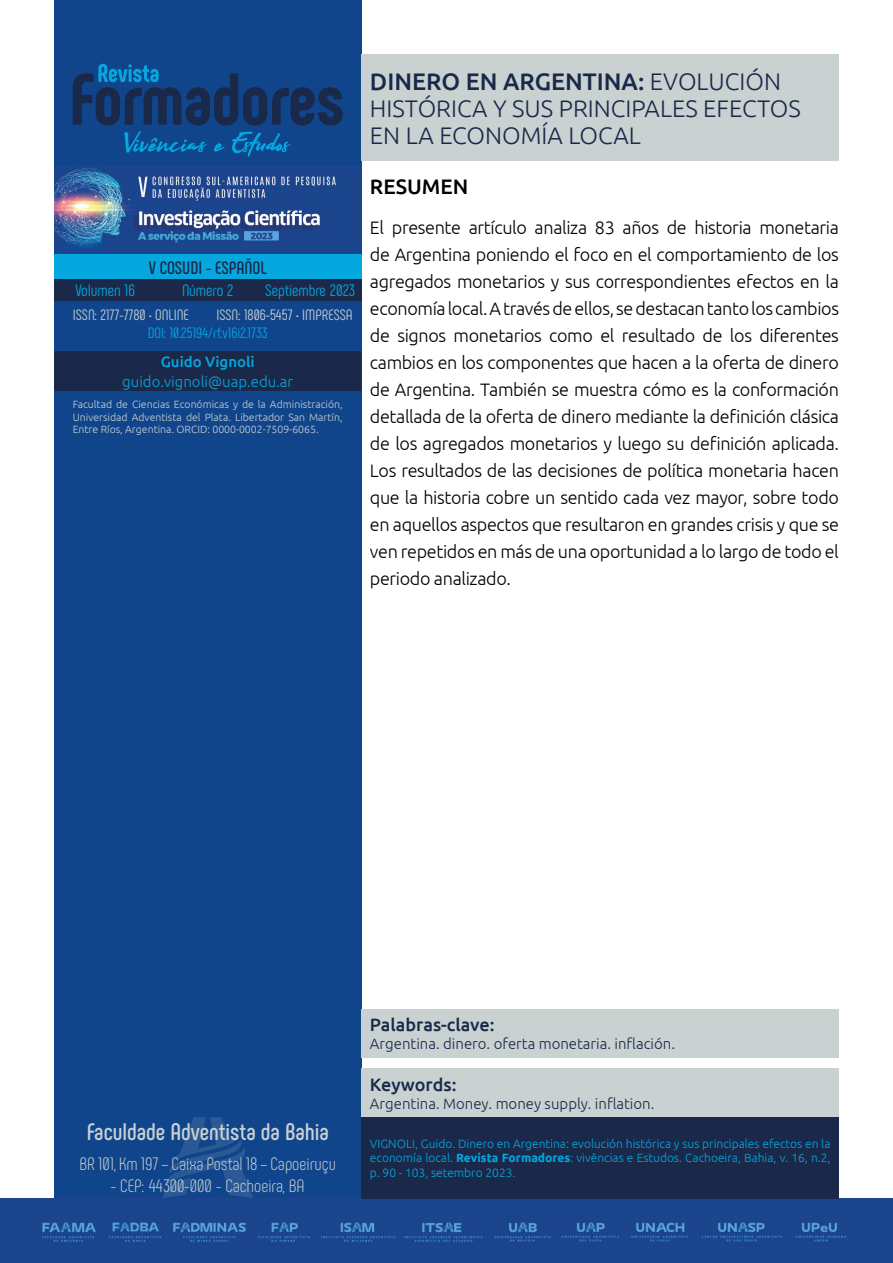
<style>
.page{position:relative;width:893px;height:1263px;background:#fff}
.page>*{position:absolute;margin:0;border:0;box-sizing:border-box;transform-origin:0 0}
.t1{font:300 24px/27px "Ubuntu";color:#1a294a}
.t2{font:700 24px "Phenomena";color:#c9d1d1}
.t3{font:500 21px "Ubuntu";color:#000}
.t4{font:300 18px/27px "Ubuntu";letter-spacing:-.02em;color:#000;text-align:justify}
.t5{font:300 18px "Phenomena";color:#c9d1d1}
.t6{font:500 18px "Ubuntu";color:#1a294a}
.t7{font:700 18px "Phenomena";color:#1a294a}
.t8{font:16.5px "Phenomena";letter-spacing:-.005em;color:#05a7df}
.t9{font:300 15px "Ubuntu";color:#1a294a}
.t10{font:15px "Phenomena";color:#c9d1d1}
.t11{font:15px "Phenomena";color:#05a7df}
.t12{font:300 15px "Ubuntu";color:#05a7df}
.t13{font:500 15px "Ubuntu";color:#05a7df}
.t14{font:300 12px/14.4px "Ubuntu";color:#05a7df;text-align:justify}
.t15{font:300 10.5px/12.6px "Ubuntu";color:#c9d1d1;text-align:justify}
.s1{font-weight:500}
.s2{font-weight:700}
</style>
<div class="page">
<div style="left:54px;top:0;width:307px;height:1209px;background:#10458c"></div>
<img style="left:54px;top:166px;width:307px;height:88px">
<div style="left:54px;top:254px;width:307px;height:26px;background:#05a7df"></div>
<div style="left:54px;top:280px;width:307px;height:21px;background:#1a294a"></div>
<svg style="left:73px;top:64px;width:270px;height:93px"></svg>
<svg style="left:162px;top:1117px;width:91px;height:81px"></svg>
<img style="left:0;top:1198px;width:893px;height:64px">
<div style="left:361px;top:54px;width:478px;height:107px;background:#c9d1d1"></div>
<div style="left:361px;top:1068px;width:478px;height:49px;background:#c9d1d1"></div>
<div style="left:361px;top:1008px;width:478px;height:49px;background:#c9d1d1"></div>
<div style="left:361px;top:1117px;width:478px;height:81px;background:#1a294a"></div>
<div style="left:54px;top:351px;width:307px;height:40px;background:#1a294a"></div>
<p class="t7" style="left:149px;top:256px;width:120px">V COSUDI - ESPAÑOL</p>
<p class="t8" style="left:75px;top:281px;width:61px">Volumen 16</p>
<p class="t8" style="left:182px;top:281px;width:53px">Número 2</p>
<p class="t8" style="left:265px;top:281px;width:92px">Septiembre 2023</p>
<p class="t10" style="left:73px;top:306px;width:118px">ISSN: 2177-7780 • ONLINE</p>
<p class="t10" style="left:216px;top:306px;width:138px">ISSN: 1806-5457 • IMPRESSA</p>
<p class="t11" style="left:148px;top:324px;width:121px">DOI: 10.25194/rf.v16i2.1733</p>
<p class="t13" style="left:161px;top:352px;width:96px">Guido Vignoli</p>
<p class="t12" style="left:122px;top:373px;width:172px">guido.vignoli@uap.edu.ar</p>
<p class="t15" style="left:73px;top:398px;width:271px">Facultad de Ciencias Económicas y de la Administración, Universidad Adventista del Plata. Libertador San Martín, Entre Ríos, Argentina. ORCID: 0000-0002-7509-6065.</p>
<h1 class="t1" style="left:370px;top:67px;width:432px"><span class="s1">DINERO EN ARGENTINA:</span> EVOLUCIÓN<br>HISTÓRICA Y SUS PRINCIPALES EFECTOS<br>EN LA ECONOMÍA LOCAL</h1>
<p class="t3" style="left:370px;top:173px;width:100px">RESUMEN</p>
<p class="t4" style="left:370px;top:213px;width:471px">El presente artículo analiza 83 años de historia monetaria de Argentina poniendo el foco en el comportamiento de los agregados monetarios y sus correspondientes efectos en la economía local. A través de ellos, se destacan tanto los cambios de signos monetarios como el resultado de los diferentes cambios en los componentes que hacen a la oferta de dinero de Argentina. También se muestra cómo es la conformación detallada de la oferta de dinero mediante la definición clásica de los agregados monetarios y luego su definición aplicada.<br>Los resultados de las decisiones de política monetaria hacen que la historia cobre un sentido cada vez mayor, sobre todo en aquellos aspectos que resultaron en grandes crisis y que se ven repetidos en más de una oportunidad a lo largo de todo el periodo analizado.</p>
<h1 class="t2" style="left:87px;top:1117px;width:244px">Faculdade Adventista da Bahia</h1>
<p class="t5" style="left:80px;top:1153px;width:258px">BR 101, Km 197 – Caixa Postal 18 – Capoeiruçu</p>
<p class="t5" style="left:111px;top:1175px;width:195px">- CEP: 44300-000 - Cachoeira, BA</p>
<p class="t6" style="left:370px;top:1013px;width:126px">Palabras-clave:</p>
<p class="t9" style="left:370px;top:1035px;width:307px">Argentina. dinero. oferta monetaria. inflación.</p>
<p class="t6" style="left:370px;top:1073px;width:88px">Keywords:</p>
<p class="t9" style="left:370px;top:1094px;width:286px">Argentina. Money. money supply. inflation.</p>
<p class="t14" style="left:370px;top:1136px;width:462px">VIGNOLI, Guido. Dinero en Argentina: evolución histórica y sus principales efectos en la economía local. <span class="s2">Revista Formadores</span>: vivências e Estudos. Cachoeira, Bahia, v. 16, n.2, p. 90 - 103, setembro 2023.</p>
</div>
